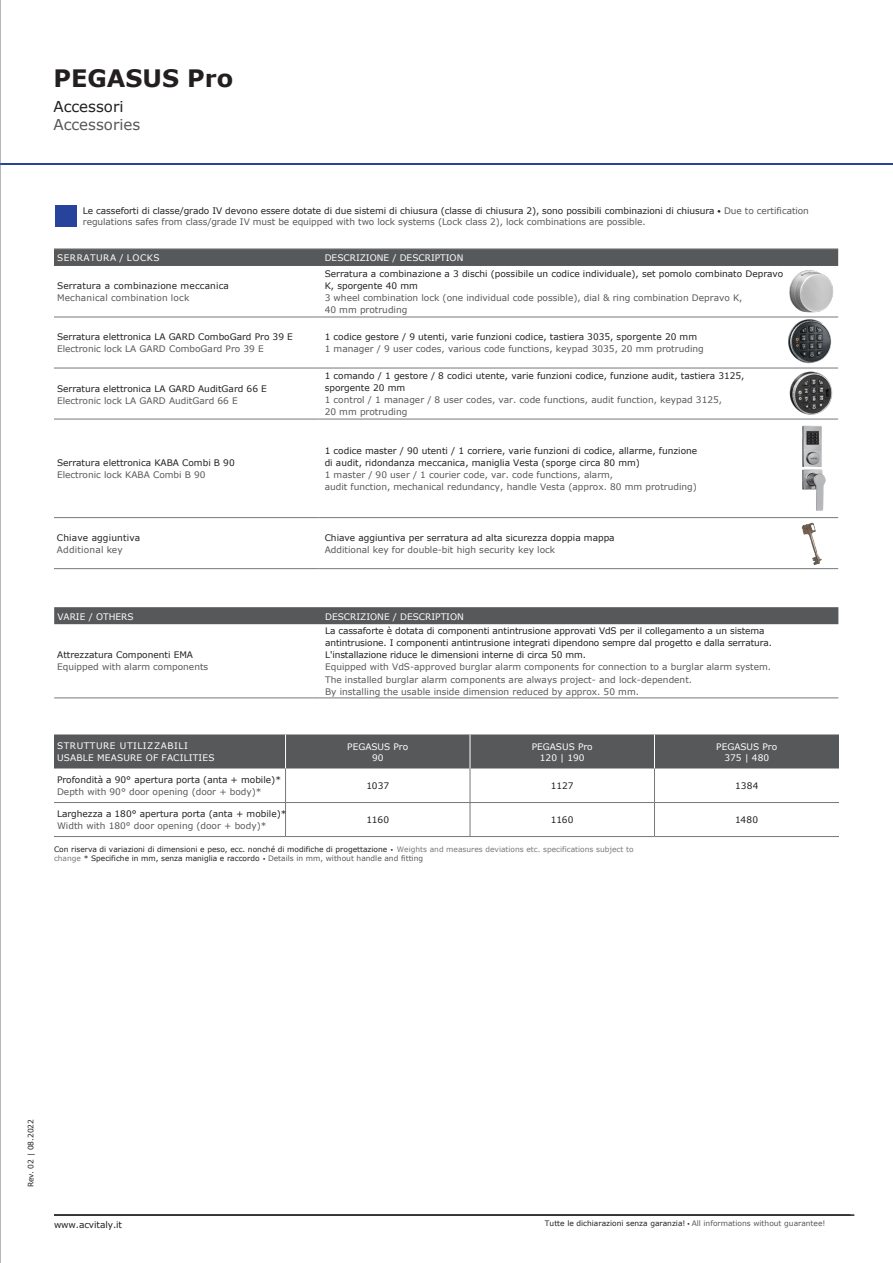
<style>
.page{position:relative;width:893px;height:1263px;background:#fff}
.page>*{position:absolute;margin:0;border:0;box-sizing:border-box;transform-origin:0 0}
.Datenblatt_Produkt_U{font:700 24px "Verdana";color:#231f20}
.Datenblatt_Produkt_U-2{font:15px/18px "Verdana";color:#57585a}
.t1{font:9px/12px "Verdana";color:#231f20}
.Produktbezeichnung{font:9px/12px "Verdana";letter-spacing:-.005em;color:#57585a}
.t2{font:9px "Verdana";color:#fff}
.t3{font:9px/12px "Verdana";letter-spacing:.02em;color:#fff}
.t4{font:9px "Verdana";letter-spacing:.055em;color:#fff}
.Produktbezeichnung-2{font:9px "Verdana";letter-spacing:.02em;color:#57585a}
.Produktbezeichnung-3{font:7.5px "Verdana";color:#231f20}
.Produktbezeichnung-4{font:7.5px "Verdana";color:#76787b}
.Produktbezeichnung-5{font:7.5px "Verdana";color:#57585a}
.s1{color:#231f20}
.s2{color:#57585a}
.s3{color:#76787b}
</style>
<div class="page">
<div style="left:54px;top:250px;width:784px;height:16px;background:#57585a"></div>
<hr style="left:54px;top:249px;width:265px;height:1px;background:#76787b">
<hr style="left:54px;top:317px;width:265px;height:1px;background:#76787b">
<hr style="left:54px;top:368px;width:265px;height:1px;background:#76787b">
<hr style="left:54px;top:419px;width:265px;height:1px;background:#76787b">
<hr style="left:54px;top:517px;width:265px;height:1px;background:#76787b">
<hr style="left:54px;top:568px;width:265px;height:1px;background:#76787b">
<hr style="left:319px;top:249px;width:519px;height:1px;background:#76787b">
<hr style="left:319px;top:317px;width:519px;height:1px;background:#76787b">
<hr style="left:319px;top:368px;width:519px;height:1px;background:#76787b">
<hr style="left:319px;top:419px;width:519px;height:1px;background:#76787b">
<hr style="left:319px;top:517px;width:519px;height:1px;background:#76787b">
<hr style="left:319px;top:568px;width:519px;height:1px;background:#76787b">
<img style="left:781px;top:371px;width:54px;height:49px">
<img style="left:786px;top:265px;width:49px;height:48px">
<img style="left:781px;top:316px;width:58px;height:53px">
<img style="left:802px;top:425px;width:24px;height:84px">
<div style="left:54px;top:734px;width:785px;height:34px;background:#57585a"></div>
<hr style="left:654px;top:734px;width:1px;height:34px;background:#fff">
<hr style="left:285px;top:734px;width:1px;height:34px;background:#fff">
<hr style="left:470px;top:734px;width:1px;height:34px;background:#fff">
<hr style="left:654px;top:768px;width:1px;height:34px;background:#76787b">
<hr style="left:285px;top:802px;width:185px;height:1px;background:#76787b">
<hr style="left:470px;top:802px;width:184px;height:1px;background:#76787b">
<hr style="left:654px;top:802px;width:185px;height:1px;background:#76787b">
<hr style="left:654px;top:803px;width:1px;height:33px;background:#76787b">
<hr style="left:285px;top:836px;width:185px;height:1px;background:#76787b">
<hr style="left:470px;top:836px;width:184px;height:1px;background:#76787b">
<hr style="left:654px;top:836px;width:185px;height:1px;background:#76787b">
<hr style="left:54px;top:802px;width:231px;height:1px;background:#76787b">
<hr style="left:285px;top:768px;width:1px;height:34px;background:#76787b">
<hr style="left:470px;top:768px;width:1px;height:34px;background:#76787b">
<hr style="left:285px;top:803px;width:1px;height:33px;background:#76787b">
<hr style="left:470px;top:803px;width:1px;height:33px;background:#76787b">
<hr style="left:54px;top:836px;width:231px;height:1px;background:#76787b">
<div style="left:54px;top:607px;width:784px;height:17px;background:#57585a"></div>
<hr style="left:54px;top:698px;width:265px;height:1px;background:#76787b">
<hr style="left:319px;top:698px;width:519px;height:1px;background:#76787b">
<img style="left:800px;top:509px;width:38px;height:61px">
<hr style="left:0;top:163px;width:893px;height:2px;background:#28439b">
<hr style="left:54px;top:1215px;width:800px;height:1px;background:#231f20">
<div style="left:55px;top:205px;width:21px;height:22px;background:#28439b"></div>
<hr style="left:54px;top:1214px;width:796px;height:1px;background:#231f20">
<hr style="left:0;top:0;width:1px;height:1263px;background:#6c6d70">
<p class="Datenblatt_Produkt_U" style="left:53px;top:61px;width:181px">PEGASUS Pro</p>
<p class="Datenblatt_Produkt_U-2" style="left:53px;top:97px;width:88px"><span class="s1">Accessori<br></span>Accessories</p>
<p class="Produktbezeichnung" style="left:83px;top:206px;width:728px;line-height:10.5px"><span class="s1">Le casseforti di classe/grado IV devono essere dotate di due sistemi di chiusura (classe di chiusura 2), sono possibili combinazioni di chiusura</span> <sup>●</sup> Due to certification regulations safes from class/grade IV must be equipped with two lock systems (Lock class 2), lock combinations are possible.</p>
<p class="t4" style="left:57px;top:251px;width:104px">SERRATURA / LOCKS</p>
<p class="t2" style="left:325px;top:251px;width:140px">DESCRIZIONE / DESCRIPTION</p>
<p class="t1" style="left:57px;top:280px;width:174px">Serratura a combinazione meccanica<br><span class="s2">Mechanical combination lock</span></p>
<p class="t1" style="left:325px;top:268px;width:460px">Serratura a combinazione a 3 dischi (possibile un codice individuale), set pomolo combinato Depravo K, sporgente 40 mm<br><span class="s2">3 wheel combination lock (one individual code possible), dial &amp; ring combination Depravo K,<br>40 mm protruding</span></p>
<p class="t1" style="left:57px;top:331px;width:237px">Serratura elettronica LA GARD ComboGard Pro 39 E<br><span class="s2">Electronic lock LA GARD ComboGard Pro 39 E</span></p>
<p class="t1" style="left:325px;top:331px;width:381px">1 codice gestore / 9 utenti, varie funzioni codice, tastiera 3035, sporgente 20 mm<br><span class="s2">1 manager / 9 user codes, various code functions, keypad 3035, 20 mm protruding</span></p>
<p class="t1" style="left:57px;top:382px;width:211px">Serratura elettronica LA GARD AuditGard 66 E<br><span class="s2">Electronic lock LA GARD AuditGard 66 E</span></p>
<p class="t1" style="left:325px;top:370px;width:421px">1 comando / 1 gestore / 8 codici utente, varie funzioni codice, funzione audit, tastiera 3125, sporgente 20 mm<br><span class="s2">1 control / 1 manager / 8 user codes, var. code functions, audit function, keypad 3125,<br>20 mm protruding</span></p>
<p class="t1" style="left:57px;top:457px;width:179px">Serratura elettronica KABA Combi B 90<br><span class="s2">Electronic lock KABA Combi B 90</span></p>
<p class="t1" style="left:57px;top:532px;width:85px">Chiave aggiuntiva</p>
<p class="Produktbezeichnung-2" style="left:57px;top:543px;width:67px">Additional key</p>
<p class="t1" style="left:325px;top:445px;width:374px">1 codice master / 90 utenti / 1 corriere, varie funzioni di codice, allarme, funzione di audit, ridondanza meccanica, maniglia Vesta (sporge circa 80 mm)<br><span class="s2">1 master / 90 user / 1 courier code, var. code functions, alarm,<br>audit function, mechanical redundancy, handle Vesta (approx. 80 mm protruding)</span></p>
<p class="t1" style="left:325px;top:532px;width:291px">Chiave aggiuntiva per serratura ad alta sicurezza doppia mappa<br><span class="s2">Additional key for double-bit high security key lock</span></p>
<p class="t2" style="left:57px;top:610px;width:78px">VARIE / OTHERS</p>
<p class="t2" style="left:325px;top:610px;width:140px">DESCRIZIONE / DESCRIPTION</p>
<p class="Produktbezeichnung" style="left:57px;top:649px;width:153px"><span class="s1">Attrezzatura Componenti EMA<br></span>Equipped with alarm components</p>
<p class="t1" style="left:325px;top:625px;width:448px">La cassaforte è dotata di componenti antintrusione approvati VdS per il collegamento a un sistema antintrusione. I componenti antintrusione integrati dipendono sempre dal progetto e dalla serratura.<br>L'installazione riduce le dimensioni interne di circa 50 mm.<br><span class="s2">Equipped with VdS-approved burglar alarm components for connection to a burglar alarm system.<br>The installed burglar alarm components are always project- and lock-dependent.<br>By installing the usable inside dimension reduced by approx. 50 mm.</span></p>
<p class="t3" style="left:57px;top:740px;width:159px">STRUTTURE UTILIZZABILI<br>USABLE MEASURE OF FACILITIES</p>
<p class="t2" style="left:347px;top:741px;width:63px">PEGASUS Pro</p>
<p class="t2" style="left:372px;top:751px;width:13px">90</p>
<p class="t2" style="left:532px;top:741px;width:63px">PEGASUS Pro</p>
<p class="t2" style="left:540px;top:751px;width:46px">120 | 190</p>
<p class="t2" style="left:716px;top:741px;width:63px">PEGASUS Pro</p>
<p class="t2" style="left:724px;top:751px;width:46px">375 | 480</p>
<p class="t1" style="left:57px;top:774px;width:226px">Profondità a 90° apertura porta (anta + mobile)*<br><span class="s2">Depth with 90° door opening (door + body)*</span></p>
<p class="t1" style="left:366px;top:779px;width:24px">1037</p>
<p class="t1" style="left:551px;top:779px;width:24px">1127</p>
<p class="t1" style="left:735px;top:779px;width:25px">1384</p>
<p class="t1" style="left:57px;top:808px;width:231px">Larghezza a 180° apertura porta (anta + mobile)*<br><span class="s2">Width with 180° door opening (door + body)*</span></p>
<p class="t1" style="left:366px;top:814px;width:24px">1160</p>
<p class="t1" style="left:551px;top:814px;width:24px">1160</p>
<p class="t1" style="left:735px;top:814px;width:25px">1480</p>
<p class="Produktbezeichnung-3" style="left:54px;top:844px;width:335px">Con riserva di variazioni di dimensioni e peso, ecc. nonché di modifiche di progettazione</p>
<p class="Produktbezeichnung-4" style="left:391px;top:844px;width:244px"><sup>●</sup> Weights and measures deviations etc. specifications subject to</p>
<p class="Produktbezeichnung-3" style="left:54px;top:853px;width:207px"><span class="s3">change</span> * Specifiche in mm, senza maniglia e raccordo</p>
<p class="Produktbezeichnung-5" style="left:263px;top:853px;width:161px"><sup>●</sup> Details in mm, without handle and fitting</p>
<p class="Produktbezeichnung-3" style="left:25px;top:1187px;width:70px;rotate:-90deg">Rev. 02 | 08.2022</p>
<p class="t1" style="left:54px;top:1218px;width:70px">www.acvitaly.it</p>
<p class="Produktbezeichnung-3" style="left:545px;top:1218px;width:282px">Tutte le dichiarazioni senza garanzia! ● <span class="s2">All informations without guarantee!</span></p>
</div>
